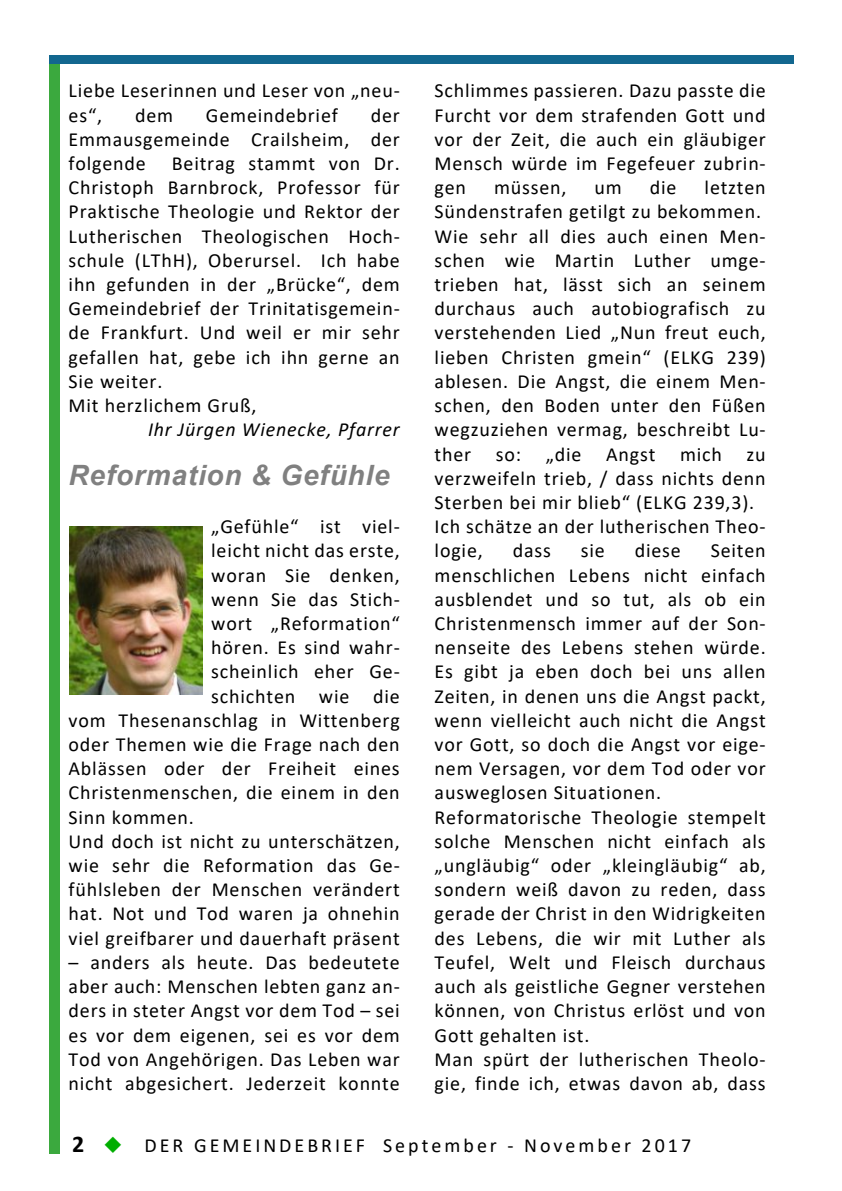
<style>
.page{position:relative;width:842px;height:1191px;background:#fff}
.page>*{position:absolute;margin:0;border:0;box-sizing:border-box;transform-origin:0 0}
.t1{font:italic 700 28px "Arial";letter-spacing:.03em;color:#808080}
.t2{font:20px/24.2px "Calibri";letter-spacing:.04em;color:#000}
.t3{font:20px "Calibri";letter-spacing:.15em;color:#000}
.t4{font:italic 20px "Calibri";letter-spacing:.04em;color:#000}
.s1{font-weight:700;font-size:24px}
.s2{color:#00ae00}
</style>
<div class="page">
<div style="left:49px;top:63px;width:10px;height:1090px;background:#3ba93e"></div>
<div style="left:49px;top:55px;width:745px;height:8px;background:#12678f"></div>
<img style="left:69px;top:526px;width:133px;height:168px">
<p class="t2" style="left:69px;top:80px;width:333px">Liebe Leserinnen und Leser von „neu&shy;es“,</p>
<p class="t2" style="left:135px;top:104px;width:40px">dem</p>
<p class="t2" style="left:206px;top:104px;width:133px">Gemeindebrief</p>
<p class="t2" style="left:69px;top:104px;width:333px;text-align:justify;text-indent:302px">der Emmausgemeinde Crailsheim, der folgende</p>
<p class="t2" style="left:69px;top:153px;width:333px;text-indent:103px">Beitrag stammt von Dr.<br>Christoph Barnbrock, Professor für<br>Praktische Theologie und Rektor der<br>Lutherischen Theologischen Hoch&shy;schule (LThH), Oberursel. Ich habe ihn gefunden in der „Brücke“, dem<br>Gemeindebrief der Trinitatisgemein&shy;de Frankfurt. Und weil er mir sehr gefallen hat, gebe ich ihn gerne an<br>Sie weiter.<br>Mit herzlichem Gruß,</p>
<p class="t4" style="left:148px;top:421px;width:253px">Ihr Jürgen Wienecke, Pfarrer</p>
<h1 class="t1" style="left:69px;top:464px;width:322px">Reformation &amp; Gefühle</h1>
<p class="t2" style="left:211px;top:516px;width:190px">„Gefühle“ ist viel-</p>
<p class="t2" style="left:211px;top:540px;width:190px">leicht nicht das erste,</p>
<p class="t2" style="left:211px;top:564px;width:190px">woran Sie denken,</p>
<p class="t2" style="left:211px;top:588px;width:190px">wenn Sie das Stich-</p>
<p class="t2" style="left:211px;top:613px;width:190px">wort „Reformation“</p>
<p class="t2" style="left:211px;top:637px;width:190px">hören. Es sind wahr-</p>
<p class="t2" style="left:211px;top:661px;width:190px">scheinlich eher Ge-</p>
<p class="t2" style="left:211px;top:685px;width:190px">schichten wie die</p>
<p class="t2" style="left:69px;top:709px;width:333px">vom Thesenanschlag in Wittenberg</p>
<p class="t2" style="left:69px;top:734px;width:333px">oder Themen wie die Frage nach den</p>
<p class="t2" style="left:69px;top:758px;width:333px">Ablässen oder der Freiheit eines</p>
<p class="t2" style="left:69px;top:782px;width:333px">Christenmenschen, die einem in den</p>
<p class="t2" style="left:69px;top:806px;width:127px">Sinn kommen.</p>
<p class="t2" style="left:69px;top:830px;width:333px">Und doch ist nicht zu unterschätzen,</p>
<p class="t2" style="left:69px;top:855px;width:333px">wie sehr die Reformation das Ge-</p>
<p class="t2" style="left:69px;top:879px;width:333px">fühlsleben der Menschen verändert</p>
<p class="t2" style="left:69px;top:903px;width:333px">hat. Not und Tod waren ja ohnehin</p>
<p class="t2" style="left:69px;top:927px;width:333px">viel greifbarer und dauerhaft präsent</p>
<p class="t2" style="left:69px;top:951px;width:333px;text-align:justify">– anders als heute. Das bedeutete aber auch: Menschen lebten ganz an&shy;ders in steter Angst vor dem Tod – sei es vor dem eigenen, sei es vor dem Tod von Angehörigen. Das Leben war nicht abgesichert. Jederzeit konnte</p>
<p class="t2" style="left:435px;top:80px;width:333px;text-align:justify">Schlimmes passieren. Dazu passte die Furcht vor dem strafenden Gott und vor der Zeit, die auch ein gläubiger Mensch würde im Fegefeuer zubrin&shy;gen</p>
<p class="t2" style="left:435px;top:177px;width:333px;text-indent:270px">letzten<br>Sündenstrafen getilgt zu bekommen.<br>Wie sehr all dies auch einen Men&shy;schen wie Martin Luther umge&shy;trieben hat, lässt sich an seinem durchaus auch autobiografisch zu verstehenden Lied „Nun freut euch, lieben Christen gmein“ (ELKG 239) ablesen. Die Angst, die einem Men&shy;schen, den Boden unter den Füßen wegzuziehen vermag, beschreibt Lu&shy;ther so: „die Angst mich zu verzweifeln trieb, / dass nichts denn<br>Sterben bei mir blieb“ (ELKG 239,3).<br>Ich schätze an der lutherischen Theo&shy;logie,</p>
<p class="t2" style="left:494px;top:177px;width:74px">müssen,</p>
<p class="t2" style="left:595px;top:177px;width:29px">um</p>
<p class="t2" style="left:650px;top:177px;width:28px">die</p>
<p class="t2" style="left:513px;top:540px;width:40px">dass</p>
<p class="t2" style="left:581px;top:540px;width:25px">sie</p>
<p class="t2" style="left:635px;top:540px;width:48px">diese</p>
<p class="t2" style="left:435px;top:540px;width:333px;text-indent:276px">Seiten menschlichen Lebens nicht einfach ausblendet und so tut, als ob ein<br>Christenmensch immer auf der Son&shy;nenseite des Lebens stehen würde.<br>Es gibt ja eben doch bei uns allen<br>Zeiten, in denen uns die Angst packt, wenn vielleicht auch nicht die Angst vor Gott, so doch die Angst vor eige&shy;nem Versagen, vor dem Tod oder vor ausweglosen Situationen.<br>Reformatorische Theologie stempelt solche Menschen nicht einfach als „ungläubig“ oder „kleingläubig“ ab, sondern weiß davon zu reden, dass gerade der Christ in den Widrigkeiten des Lebens, die wir mit Luther als<br>Teufel, Welt und Fleisch durchaus auch als geistliche Gegner verstehen können, von Christus erlöst und von<br>Gott gehalten ist.<br>Man spürt der lutherischen Theolo&shy;gie, finde ich, etwas davon ab, dass</p>
<p class="t3" style="left:72px;top:1136px;width:621px"><span class="s1">2</span> <span class="s2">◆</span> DER GEMEINDEBRIEF September - November 2017</p>
</div>
